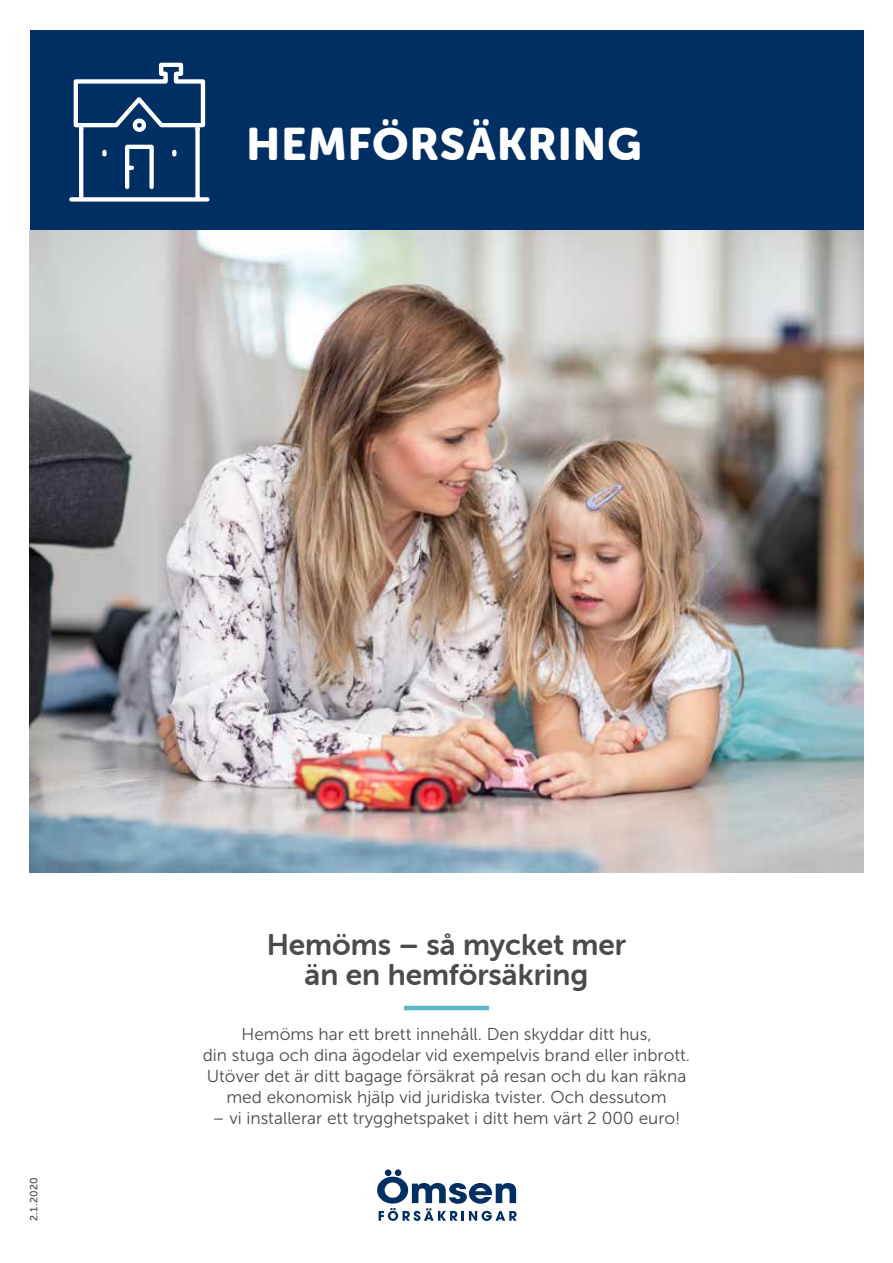
<style>
.page{position:relative;width:893px;height:1263px;background:#fff}
.page>*{position:absolute;margin:0;border:0;box-sizing:border-box;transform-origin:0 0}
.t1{font:45px "Museo Sans Rounded 900";letter-spacing:.025em;color:#fff}
.t2{font:30px/30px "Museo Sans Rounded 700";color:#4b4b4d;text-align:center}
.t3{font:17.25px/21px "Museo Sans 300";color:#4b4b4d;text-align:center}
.t4{font:10.5px "Museo Sans 500";color:#4b4b4d}
</style>
<div class="page">
<div style="left:30px;top:30px;width:833px;height:200px;background:#002f64"></div>
<img style="left:30px;top:230px;width:833px;height:643px">
<div style="left:71px;top:197px;width:136px;height:5px;background:#fff"></div>
<svg style="left:79px;top:191px;width:4px;height:6px"></svg>
<div style="left:195px;top:128px;width:5px;height:71px;background:#fff"></div>
<svg style="left:73px;top:62px;width:133px;height:129px"></svg>
<hr style="left:404px;top:1006px;width:85px;height:4px;background:#58b8c6">
<div style="left:385px;top:1169px;width:6px;height:7px;background:#002f64;border-radius:50%"></div>
<div style="left:395px;top:1169px;width:6px;height:7px;background:#002f64;border-radius:50%"></div>
<svg style="left:377px;top:1177px;width:139px;height:44px"></svg>
<h1 class="t1" style="left:247px;top:119px;width:396px">HEMFÖRSÄKRING</h1>
<p class="t4" style="left:28px;top:1221px;width:45px;rotate:-90deg">2.1.2020</p>
<h2 class="t2" style="left:267px;top:929px;width:361px">Hemöms – så mycket mer än en hemförsäkring</h2>
<p class="t3" style="left:203px;top:1023px;width:489px">Hemöms har ett brett innehåll. Den skyddar ditt hus,<br>din stuga och dina ägodelar vid exempelvis brand eller inbrott.<br>Utöver det är ditt bagage försäkrat på resan och du kan räkna med ekonomisk hjälp vid juridiska tvister. Och dessutom</p>
<p class="t3" style="left:213px;top:1107px;width:469px">– vi installerar ett trygghetspaket i ditt hem värt 2 000 euro!</p>
</div>
